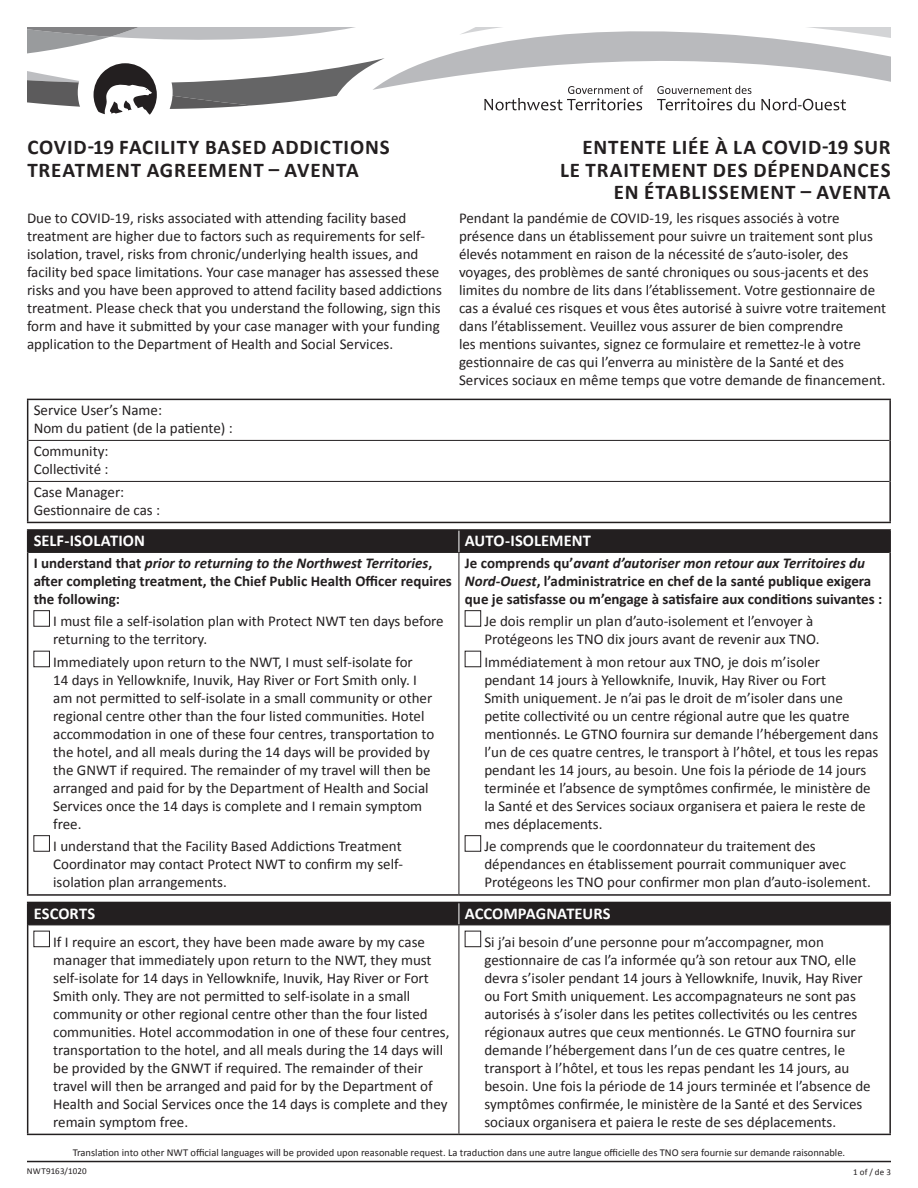
<style>
.page{position:relative;width:918px;height:1188px;background:#fff}
.page>*{position:absolute;margin:0;border:0;box-sizing:border-box;transform-origin:0 0}
.t1{font:700 21px/22.5px "Calibri";letter-spacing:.04em;color:#231f20;text-align:right}
.t2{font:700 16.5px "Calibri";letter-spacing:.005em;color:#fff}
.t3{font:15px/18px "Calibri";color:#231f20}
.t4{font:700 15px/18px "Calibri";color:#231f20}
.t5{font:10.5px "Calibri";color:#231f20}
.t6{font:9px "Calibri";letter-spacing:.02em;color:#231f20}
.s1{font-style:italic}
</style>
<div class="page">
<svg style="left:27px;top:27px;width:864px;height:88px"></svg>
<hr style="left:27px;top:1161px;width:864px;height:1px;background:#231f20">
<svg style="left:28px;top:400px;width:861px;height:122px"></svg>
<hr style="left:28px;top:440px;width:861px;height:1px;background:#231f20">
<hr style="left:28px;top:481px;width:861px;height:1px;background:#231f20">
<hr style="left:27px;top:399px;width:864px;height:1px;background:#231f20">
<hr style="left:27px;top:400px;width:1px;height:40px;background:#231f20">
<hr style="left:889px;top:400px;width:2px;height:40px;background:#231f20">
<hr style="left:27px;top:440px;width:1px;height:41px;background:#231f20">
<hr style="left:889px;top:440px;width:2px;height:41px;background:#231f20">
<hr style="left:27px;top:481px;width:1px;height:41px;background:#231f20">
<hr style="left:889px;top:481px;width:2px;height:41px;background:#231f20">
<hr style="left:27px;top:522px;width:864px;height:1px;background:#231f20">
<hr style="left:28px;top:552px;width:431px;height:1px;background:#231f20">
<hr style="left:459px;top:552px;width:430px;height:1px;background:#231f20">
<hr style="left:27px;top:529px;width:432px;height:2px;background:#231f20">
<hr style="left:459px;top:529px;width:432px;height:2px;background:#231f20">
<hr style="left:889px;top:531px;width:2px;height:21px;background:#231f20">
<hr style="left:27px;top:552px;width:1px;height:342px;background:#231f20">
<hr style="left:889px;top:552px;width:2px;height:342px;background:#231f20">
<hr style="left:27px;top:894px;width:432px;height:2px;background:#231f20">
<hr style="left:459px;top:894px;width:432px;height:2px;background:#231f20">
<div style="left:27px;top:530px;width:862px;height:22px;background:#231f20"></div>
<hr style="left:459px;top:553px;width:1px;height:341px;background:#231f20">
<div style="left:34px;top:610px;width:16px;height:16px;border:1px solid #231f20"></div>
<div style="left:34px;top:651px;width:16px;height:16px;border:1px solid #231f20"></div>
<div style="left:34px;top:835px;width:16px;height:16px;border:1px solid #231f20"></div>
<div style="left:465px;top:610px;width:16px;height:16px;border:1px solid #231f20"></div>
<div style="left:465px;top:651px;width:16px;height:16px;border:1px solid #231f20"></div>
<div style="left:465px;top:835px;width:16px;height:16px;border:1px solid #231f20"></div>
<hr style="left:459px;top:925px;width:430px;height:1px;background:#231f20">
<hr style="left:459px;top:925px;width:1px;height:209px;background:#231f20">
<hr style="left:27px;top:925px;width:1px;height:209px;background:#231f20">
<hr style="left:889px;top:925px;width:2px;height:209px;background:#231f20">
<hr style="left:27px;top:1134px;width:432px;height:1px;background:#231f20">
<hr style="left:459px;top:1134px;width:432px;height:1px;background:#231f20">
<div style="left:27px;top:902px;width:862px;height:23px;background:#231f20"></div>
<hr style="left:459px;top:902px;width:432px;height:1px;background:#231f20">
<hr style="left:28px;top:925px;width:431px;height:1px;background:#231f20">
<hr style="left:889px;top:903px;width:2px;height:22px;background:#231f20">
<div style="left:34px;top:931px;width:16px;height:16px;border:1px solid #231f20"></div>
<div style="left:465px;top:931px;width:16px;height:16px;border:1px solid #231f20"></div>
<h1 class="t1" style="left:27px;top:136px;width:364px;text-align:left">COVID-19 FACILITY BASED ADDICTIONS<br>TREATMENT AGREEMENT – AVENTA</h1>
<h1 class="t1" style="left:560px;top:136px;width:332px">ENTENTE LIÉE À LA COVID-19 SUR<br>LE TRAITEMENT DES DÉPENDANCES<br>EN ÉTABLISSEMENT – AVENTA</h1>
<p class="t3" style="left:27px;top:209px;width:417px">Due to COVID-19, risks associated with attending facility based treatment are higher due to factors such as requirements for self&shy;isolation, travel, risks from chronic/underlying health issues, and facility bed space limitations. Your case manager has assessed these risks and you have been approved to attend facility based addictions treatment. Please check that you understand the following, sign this form and have it submitted by your case manager with your funding application to the Department of Health and Social Services.</p>
<p class="t3" style="left:459px;top:209px;width:429px">Pendant la pandémie de COVID-19, les risques associés à votre présence dans un établissement pour suivre un traitement sont plus élevés notamment en raison de la nécessité de s’auto-isoler, des voyages, des problèmes de santé chroniques ou sous-jacents et des limites du nombre de lits dans l’établissement. Votre gestionnaire de cas a évalué ces risques et vous êtes autorisé à suivre votre traitement dans l’établissement. Veuillez vous assurer de bien comprendre<br>les mentions suivantes, signez ce formulaire et remettez-le à votre gestionnaire de cas qui l’enverra au ministère de la Santé et des Services sociaux en même temps que votre demande de financement.</p>
<p class="t3" style="left:34px;top:401px;width:201px">Service User’s Name:<br>Nom du patient (de la patiente) :</p>
<p class="t3" style="left:34px;top:442px;width:76px">Community:<br>Collectivité :</p>
<p class="t3" style="left:34px;top:483px;width:128px">Case Manager:<br>Gestionnaire de cas :</p>
<p class="t2" style="left:34px;top:530px;width:113px">SELF-ISOLATION</p>
<p class="t2" style="left:465px;top:530px;width:127px">AUTO-ISOLEMENT</p>
<p class="t4" style="left:34px;top:554px;width:420px">I understand that <span class="s1">prior to returning to the Northwest Territories</span>, after completing treatment, the Chief Public Health Officer requires the following:</p>
<p class="t3" style="left:53px;top:613px;width:392px">I must file a self-isolation plan with Protect NWT ten days before returning to the territory.</p>
<p class="t3" style="left:53px;top:653px;width:383px">Immediately upon return to the NWT, I must self-isolate for<br>14 days in Yellowknife, Inuvik, Hay River or Fort Smith only. I am not permitted to self-isolate in a small community or other regional centre other than the four listed communities. Hotel accommodation in one of these four centres, transportation to the hotel, and all meals during the 14 days will be provided by the GNWT if required. The remainder of my travel will then be arranged and paid for by the Department of Health and Social Services once the 14 days is complete and I remain symptom free.</p>
<p class="t3" style="left:53px;top:838px;width:351px;text-align:justify">I understand that the Facility Based Addictions Treatment Coordinator may contact Protect NWT to confirm my self&shy;isolation plan arrangements.</p>
<p class="t4" style="left:465px;top:554px;width:419px">Je comprends qu’<span class="s1">avant d’autoriser mon retour aux Territoires du<br>Nord-Ouest</span>, l’administratrice en chef de la santé publique exigera que je satisfasse ou m’engage à satisfaire aux conditions suivantes :</p>
<p class="t3" style="left:484px;top:613px;width:337px">Je dois remplir un plan d’auto-isolement et l’envoyer à<br>Protégeons les TNO dix jours avant de revenir aux TNO.</p>
<p class="t3" style="left:484px;top:653px;width:395px">Immédiatement à mon retour aux TNO, je dois m’isoler<br>pendant 14 jours à Yellowknife, Inuvik, Hay River ou Fort<br>Smith uniquement. Je n’ai pas le droit de m’isoler dans une petite collectivité ou un centre régional autre que les quatre mentionnés. Le GTNO fournira sur demande l’hébergement dans l’un de ces quatre centres, le transport à l’hôtel, et tous les repas pendant les 14 jours, au besoin. Une fois la période de 14 jours terminée et l’absence de symptômes confirmée, le ministère de la Santé et des Services sociaux organisera et paiera le reste de mes déplacements.</p>
<p class="t3" style="left:484px;top:838px;width:388px">Je comprends que le coordonnateur du traitement des dépendances en établissement pourrait communiquer avec<br>Protégeons les TNO pour confirmer mon plan d’auto-isolement.</p>
<p class="t2" style="left:34px;top:903px;width:63px">ESCORTS</p>
<p class="t2" style="left:465px;top:903px;width:147px">ACCOMPAGNATEURS</p>
<p class="t3" style="left:53px;top:933px;width:398px">If I require an escort, they have been made aware by my case manager that immediately upon return to the NWT, they must self-isolate for 14 days in Yellowknife, Inuvik, Hay River or Fort Smith only. They are not permitted to self-isolate in a small community or other regional centre other than the four listed communities. Hotel accommodation in one of these four centres, transportation to the hotel, and all meals during the 14 days will be provided by the GNWT if required. The remainder of their travel will then be arranged and paid for by the Department of Health and Social Services once the 14 days is complete and they remain symptom free.</p>
<p class="t3" style="left:484px;top:933px;width:388px">Si j’ai besoin d’une personne pour m’accompagner, mon gestionnaire de cas l’a informée qu’à son retour aux TNO, elle devra s’isoler pendant 14 jours à Yellowknife, Inuvik, Hay River ou Fort Smith uniquement. Les accompagnateurs ne sont pas autorisés à s’isoler dans les petites collectivités ou les centres régionaux autres que ceux mentionnés. Le GTNO fournira sur demande l’hébergement dans l’un de ces quatre centres, le transport à l’hôtel, et tous les repas pendant les 14 jours, au besoin. Une fois la période de 14 jours terminée et l’absence de symptômes confirmée, le ministère de la Santé et des Services sociaux organisera et paiera le reste de ses déplacements.</p>
<p class="t5" style="left:73px;top:1146px;width:774px">Translation into other NWT official languages will be provided upon reasonable request. La traduction dans une autre langue officielle des TNO sera fournie sur demande raisonnable.</p>
<p class="t6" style="left:27px;top:1165px;width:61px">NWT9163/1020</p>
<p class="t6" style="left:853px;top:1167px;width:39px">1 of / de 3</p>
</div>
